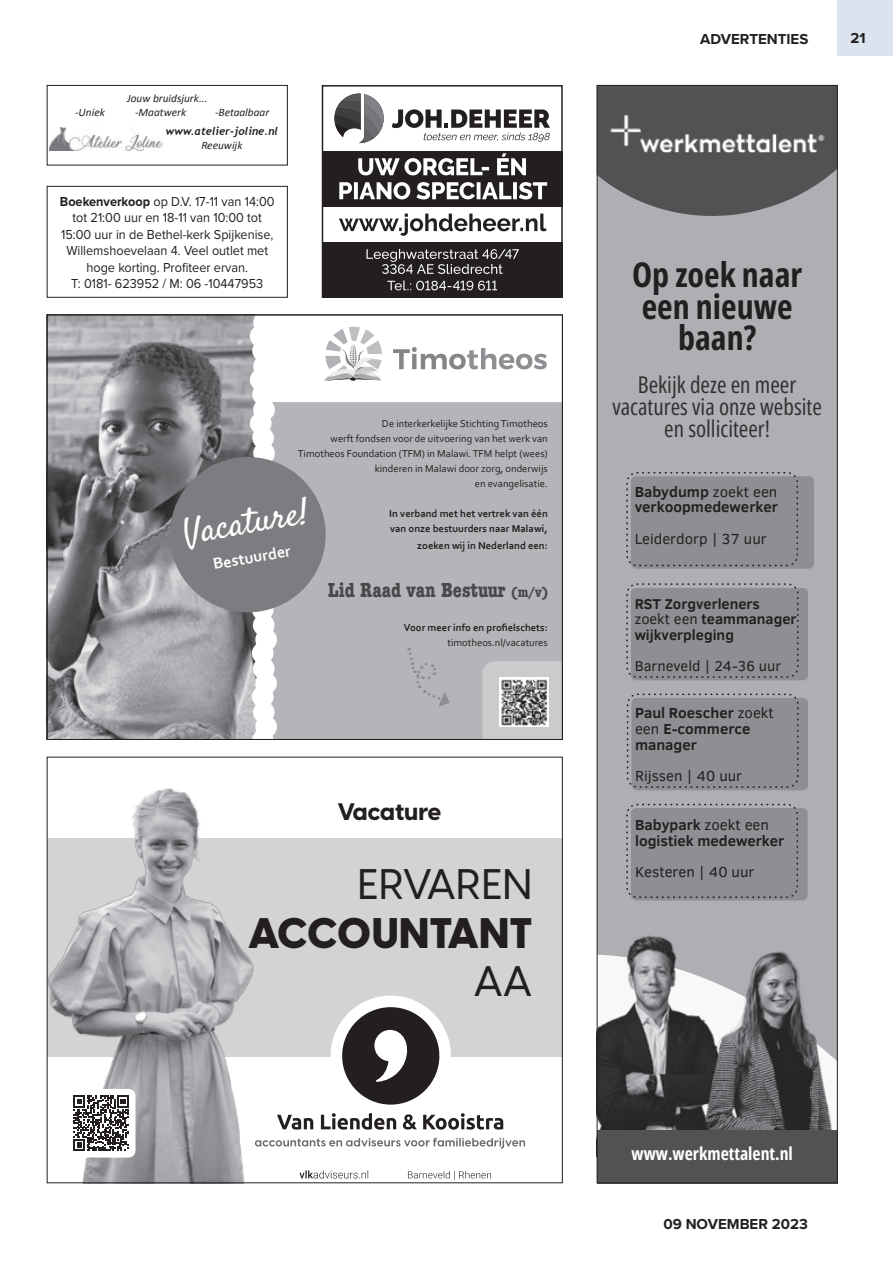
<style>
.page{position:relative;width:893px;height:1263px;background:#fff}
.page>*{position:absolute;margin:0;border:0;box-sizing:border-box;transform-origin:0 0}
.t1{font:800 42.15px "Visby CF";letter-spacing:.01em;color:#231f20}
.t2{font:500 42.15px "Visby CF";letter-spacing:.01em;color:#231f20}
.t3{font:35.7px "Satisfy";color:#fff}
.t4{font:700 34.05px/31.3px "Open Sans Condensed";color:#231f20;text-align:center}
.t5{font:800 23.55px "Visby CF";color:#231f20}
.t6{font:23.1px/22.4px "Open Sans Condensed";color:#323031;text-align:center}
.t7{font:700 condensed 21px "American Typewriter";color:#48494a}
.t8{font:700 17.7px "Open Sans Condensed";color:#fff}
.t9{font:700 16.35px "Corbel";color:#fff}
.t10{font:700 15px/15.8px "Clear Sans";color:#231f20}
.t11{font:15px "Clear Sans";color:#231f20}
.t12{font:700 15px "Proxima Nova";color:#231f20}
.t13{font:700 14.7px/15.8px "Clear Sans";color:#231f20}
.t14{font:14.7px "Clear Sans";color:#231f20}
.t15{font:13.5px/16.5px "Proxima Nova";color:#231f20;text-align:center;scale:.94 1}
.t16{font:italic 11.4px "Calibri";color:#231f20}
.t17{font:italic 700 11.1px "Trebuchet";color:#231f20}
.t18{font:10.5px/15px "Corbel";color:#231f20;text-align:right}
.t19{font:700 10.5px/15px "Corbel";color:#231f20}
.s1{font-weight:700}
.s2{font-size:15px}
.s3{font-weight:400}
</style>
<div class="page">
<div style="left:597px;top:85px;width:241px;height:1098px;background:#aeafb3"></div>
<svg style="left:670px;top:211px;width:84px;height:5px"></svg>
<img style="left:599px;top:87px;width:237px;height:124px">
<svg style="left:627px;top:693px;width:181px;height:97px;background:#8d8f92"></svg>
<svg style="left:626px;top:472px;width:188px;height:97px;background:#8e9093"></svg>
<img style="left:599px;top:900px;width:85px;height:230px">
<img style="left:684px;top:900px;width:152px;height:230px">
<div style="left:597px;top:1130px;width:241px;height:53px;background:#525254"></div>
<svg style="left:626px;top:804px;width:182px;height:96px;background:#8d8f92"></svg>
<svg style="left:626px;top:583px;width:182px;height:97px;background:#8e9093"></svg>
<div style="left:597px;top:85px;width:241px;height:1098px;border:1px solid #231f20"></div>
<div style="left:382px;top:402px;width:179px;height:336px;background:#b4b5b8"></div>
<img style="left:49px;top:317px;width:115px;height:421px">
<svg style="left:393px;top:347px;width:154px;height:22px"></svg>
<svg style="left:164px;top:317px;width:218px;height:421px;background:#a8a9ab"></svg>
<div style="left:482px;top:661px;width:79px;height:77px;background:#cacbcd"></div>
<img style="left:499px;top:677px;width:50px;height:49px">
<svg style="left:407px;top:648px;width:43px;height:59px;background:#b0b1b4"></svg>
<div style="left:47px;top:838px;width:516px;height:218px;background:#d3d3d3"></div>
<svg style="left:310px;top:1170px;width:58px;height:8px"></svg>
<svg style="left:408px;top:1171px;width:83px;height:9px"></svg>
<img style="left:49px;top:788px;width:261px;height:393px">
<svg style="left:331px;top:995px;width:120px;height:121px;fill:#231f20"></svg>
<svg style="left:277px;top:1115px;width:36px;height:14px"></svg>
<svg style="left:321px;top:1113px;width:75px;height:16px"></svg>
<svg style="left:403px;top:1114px;width:14px;height:15px"></svg>
<svg style="left:423px;top:1113px;width:80px;height:16px"></svg>
<svg style="left:374px;top:1030px;width:33px;height:52px"></svg>
<svg style="left:255px;top:1138px;width:270px;height:10px"></svg>
<div style="left:67px;top:1089px;width:68px;height:68px;background:#fff;border-radius:7px"></div>
<svg style="left:74px;top:1095px;width:55px;height:56px"></svg>
<div style="left:322px;top:242px;width:241px;height:55px;background:#231f20"></div>
<div style="left:322px;top:151px;width:241px;height:55px;background:#231f20"></div>
<svg style="left:392px;top:109px;width:158px;height:33px"></svg>
<svg style="left:334px;top:94px;width:50px;height:49px"></svg>
<svg style="left:339px;top:182px;width:208px;height:17px"></svg>
<svg style="left:358px;top:153px;width:168px;height:22px"></svg>
<svg style="left:387px;top:280px;width:110px;height:10px"></svg>
<svg style="left:366px;top:249px;width:153px;height:25px"></svg>
<svg style="left:339px;top:214px;width:207px;height:22px"></svg>
<div style="left:322px;top:85px;width:241px;height:213px;border:1px solid #231f20"></div>
<img style="left:50px;top:128px;width:113px;height:22px">
<div style="left:47px;top:85px;width:241px;height:80px;border:1px solid #231f20"></div>
<div style="left:47px;top:186px;width:241px;height:112px;border:1px solid #231f20"></div>
<div style="left:838px;top:0;width:55px;height:55px;background:#dae3ee"></div>
<p class="t16" style="left:127px;top:90px;width:82px">Jouw bruidsjurk...</p>
<p class="t16" style="left:75px;top:105px;width:31px">-Uniek</p>
<p class="t16" style="left:135px;top:105px;width:53px">-Maatwerk</p>
<p class="t16" style="left:215px;top:105px;width:56px">-Betaalbaar</p>
<p class="t17" style="left:166px;top:124px;width:114px">www.atelier-joline.nl</p>
<p class="t16" style="left:201px;top:138px;width:43px">Reeuwijk</p>
<p class="t15" style="left:60px;top:193px;width:230px"><span class="s1">Boekenverkoop</span> op D.V. 17-11 van 14:00 tot 21:00 uur en 18-11 van 10:00 tot 15:00 uur in de Bethel-kerk Spijkenise, Willemshoevelaan 4. Veel outlet met hoge korting. Profiteer ervan.<br>T: 0181- 623952 / M: 06 -10447953</p>
<p class="t18" style="left:298px;top:416px;width:252px">De interkerkelijke Stichting Timotheos<br>werft fondsen voor de uitvoering van het werk van Timotheos Foundation (TFM) in Malawi. TFM helpt (wees) kinderen in Malawi door zorg, onderwijs<br>en evangelisatie.</p>
<p class="t19" style="left:389px;top:506px;width:160px">In verband met het vertrek van één van onze bestuurders naar Malawi,</p>
<p class="t19" style="left:417px;top:537px;width:132px">zoeken wij in Nederland een:</p>
<h3 class="t7" style="left:328px;top:573px;width:222px">Lid Raad van Bestuur <span class="s2">(m/v)</span></h3>
<p class="t19" style="left:404px;top:620px;width:145px">Voor meer info en profielschets:</p>
<p class="t18" style="left:447px;top:635px;width:102px">timotheos.nl/vacatures</p>
<h2 class="t3" style="left:179px;top:511px;width:128px;rotate:-10deg">Vacature!</h2>
<h3 class="t9" style="left:211px;top:554px;width:80px;rotate:-10deg">Bestuurder</h3>
<h3 class="t5" style="left:338px;top:793px;width:105px">Vacature</h3>
<h1 class="t2" style="left:358px;top:853px;width:176px">ERVAREN</h1>
<h1 class="t1" style="left:248px;top:899px;width:285px">ACCOUNTANT</h1>
<h1 class="t2" style="left:474px;top:949px;width:60px">AA</h1>
<h3 class="t12" style="left:700px;top:28px;width:110px">ADVERTENTIES</h3>
<h3 class="t12" style="left:850px;top:26px;width:17px">21</h3>
<h3 class="t4" style="left:632px;top:258px;width:172px">Op zoek naar een nieuwe baan?</h3>
<h3 class="t6" style="left:612px;top:372px;width:211px">Bekijk deze en meer vacatures via onze website en solliciteer!</h3>
<h3 class="t10" style="left:635px;top:483px;width:145px">Babydump <span class="s3">zoekt een </span>verkoopmedewerker</h3>
<h3 class="t11" style="left:635px;top:529px;width:134px">Leiderdorp | 37 uur</h3>
<h3 class="t13" style="left:635px;top:595px;width:163px">RST Zorgverleners <span class="s3">zoekt een</span> teammanager wijkverpleging</h3>
<h3 class="t14" style="left:635px;top:657px;width:148px">Barneveld | 24-36 uur</h3>
<h3 class="t10" style="left:635px;top:705px;width:140px">Paul Roescher <span class="s3">zoekt een</span> E-commerce manager</h3>
<h3 class="t11" style="left:635px;top:766px;width:109px">Rijssen | 40 uur</h3>
<h3 class="t10" style="left:635px;top:816px;width:151px">Babypark <span class="s3">zoekt een </span>logistiek medewerker</h3>
<h3 class="t11" style="left:635px;top:862px;width:121px">Kesteren | 40 uur</h3>
<h3 class="t8" style="left:632px;top:1140px;width:163px">www.werkmettalent.nl</h3>
<h3 class="t12" style="left:663px;top:1213px;width:34px">09 november</h3>
<h3 class="t12" style="left:772px;top:1213px;width:38px">2023</h3>
</div>
